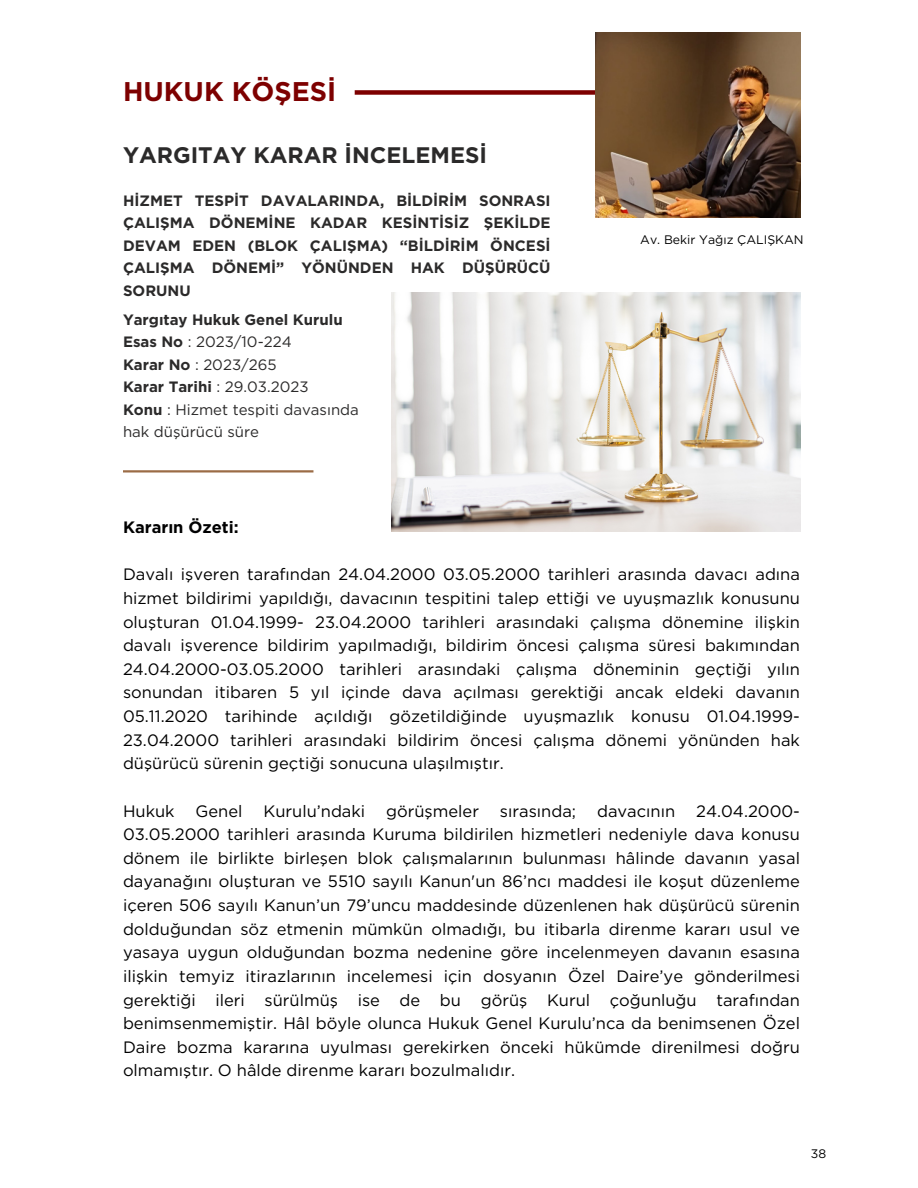
<style>
.page{position:relative;width:918px;height:1188px;background:#fff}
.page>*{position:absolute;margin:0;border:0;box-sizing:border-box;transform-origin:0 0}
.t1{font:700 27px "Gotham";color:#7d0000}
.t2{font:700 22.5px "Gotham";color:#2b2a2a}
.t3{font:16.5px/23.7px "Gotham";color:#000001;text-align:justify}
.t4{font:700 16.5px "Gotham";color:#000001}
.t5{font:700 15px/22.5px "Gotham";color:#2b2a2a;text-align:justify}
.t6{font:15px/22.5px "Gotham";color:#2b2a2a}
.t7{font:12.3px "Gotham";color:#000}
.s1{font-weight:700}
</style>
<div class="page">
<img style="left:391px;top:293px;width:410px;height:238px">
<div style="left:355px;top:90px;width:441px;height:5px;background:#7d0000"></div>
<hr style="left:123px;top:470px;width:190px;height:3px;background:#9b6c46">
<img style="left:596px;top:32px;width:204px;height:186px">
<h1 class="t1" style="left:123px;top:76px;width:215px">HUKUK KÖŞESİ</h1>
<h2 class="t2" style="left:123px;top:141px;width:366px">YARGITAY KARAR İNCELEMESİ</h2>
<p class="t5" style="left:123px;top:189px;width:429px">HİZMET TESPİT DAVALARINDA, BİLDİRİM SONRASI ÇALIŞMA DÖNEMİNE KADAR KESİNTİSİZ ŞEKİLDE DEVAM EDEN (BLOK ÇALIŞMA) “BİLDİRİM ÖNCESİ ÇALIŞMA DÖNEMİ” YÖNÜNDEN HAK DÜŞÜRÜCÜ SORUNU</p>
<h5 class="t6" style="left:123px;top:308px;width:237px"><span class="s1">Yargıtay Hukuk Genel Kurulu<br>Esas No</span> : 2023/10-224<br><span class="s1">Karar No</span> : 2023/265<br><span class="s1">Karar Tarihi</span> : 29.03.2023<br><span class="s1">Konu</span> : Hizmet tespiti davasında hak düşürücü süre</h5>
<h3 class="t7" style="left:640px;top:232px;width:165px">Av. Beki r Yağız ÇALIŞKAN</h3>
<h4 class="t4" style="left:123px;top:517px;width:117px">Kararın Özeti:</h4>
<h5 class="t3" style="left:123px;top:563px;width:679px">Davalı işveren tarafından 24.04.2000 03.05.2000 tari hleri arasında davacı adına hizmet bi ldirimi yapıldığı, davacının tespitini talep ettiği ve uyuşmazlık konusunu oluşturan 01.04.1999- 23.04.2000 tari hleri arasındaki çalışma dönemi ne i lişki n davalı işverence bi ldirim yapılmadığı, bi ldirim öncesi çalışma süresi bakımından 24.04.2000-03.05.2000 tari hleri arasındaki çalışma dönemi ni n geçtiği yılın sonundan iti baren 5 yıl içi nde dava açılması gerektiği ancak eldeki davanın 05.11.2020 tari hi nde açıldığı gözeti ldiği nde uyuşmazlık konusu 01.04.1999- 23.04.2000 tari hleri arasındaki bi ldi ri m öncesi çalışma dönemi yönünden hak düşürücü süreni n geçtiği sonucuna ulaşılmıştır.</h5>
<h5 class="t3" style="left:123px;top:799px;width:53px">Hukuk</h5>
<h5 class="t3" style="left:196px;top:799px;width:48px">Genel</h5>
<h5 class="t3" style="left:263px;top:799px;width:100px">Kurulu’ndaki</h5>
<h5 class="t3" style="left:386px;top:799px;width:94px">görüşmeler</h5>
<h5 class="t3" style="left:500px;top:799px;width:78px">sırasında;</h5>
<h5 class="t3" style="left:597px;top:799px;width:80px">davacının</h5>
<h5 class="t3" style="left:123px;top:799px;width:679px;text-align:left;text-indent:573px">24.04.2000- 03.05.2000 tari hleri arasında Kuruma bi ldi ri len hizmetleri nedeniyle dava konusu dönem i le birlikte birleşen blok çalışmalarının bulunması hâlinde davanın yasal dayanağını oluşturan ve 5510 sayılı Kanun'un 86’ncı maddesi i le koşut düzenleme içeren 506 sayılı Kanun’un 79’uncu maddesi nde düzenlenen hak düşürücü süreni n dolduğundan söz etmenin mümkün olmadığı, bu itibarla direnme kararı usul ve yasaya uygun olduğundan bozma nedeni ne göre i ncelenmeyen davanın esasına i lişki n temyiz iti razlarının i ncelemesi içi n dosyanın Özel Dai re’ye gönderi lmesi gerektiği</h5>
<h5 class="t3" style="left:123px;top:988px;width:679px;text-indent:142px">sürülmüş ise de bu görüş Kurul çoğunluğu tarafından beni msenmemişti r. Hâl böyle olunca Hukuk Genel Kurulu’nca da beni msenen Özel Dai re bozma kararına uyulması gereki rken önceki hükümde di reni lmesi doğru olmamıştır. O hâlde direnme kararı bozulmalıdır.</h5>
<h5 class="t3" style="left:215px;top:988px;width:28px">i leri</h5>
<p class="t7" style="left:811px;top:1146px;width:17px">38</p>
</div>
